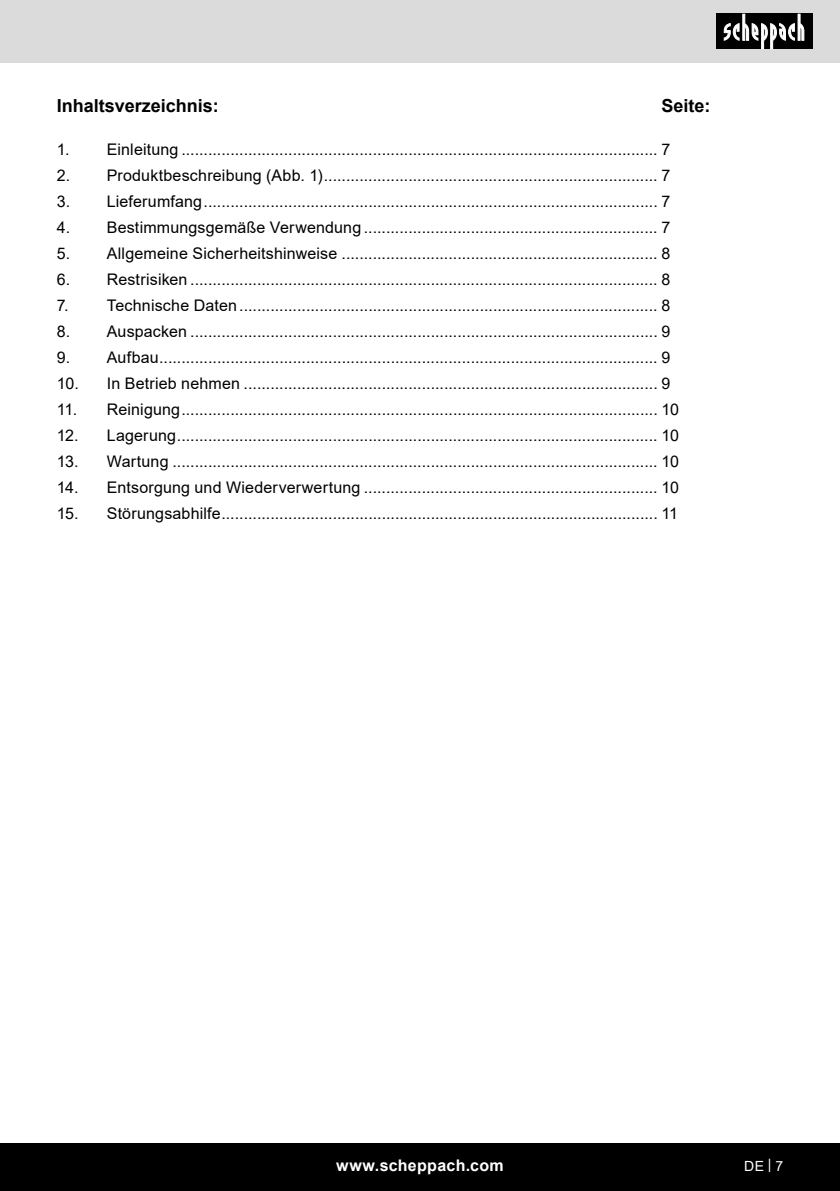
<style>
.page{position:relative;width:840px;height:1191px;background:#fff}
.page>*{position:absolute;margin:0;border:0;box-sizing:border-box;transform-origin:0 0}
.TOC_title{font:700 18px "Arial";color:#000}
.t1{font:16px "Arial";letter-spacing:.01em;color:#000}
.t2{font:700 16px "Arial";letter-spacing:.02em;color:#fff}
.t3{font:14px "Arial";color:#fff}
</style>
<div class="page">
<div style="left:0;top:0;width:839px;height:63px;background:#dbdbdb"></div>
<div style="left:0;top:1143px;width:839px;height:48px;background:#000"></div>
<div style="left:716px;top:14px;width:96px;height:35px;background:#000"></div>
<svg style="left:723px;top:14px;width:81px;height:35px"></svg>
<p class="TOC_title" style="left:57px;top:93px;width:164px">Inhaltsverzeichnis:</p>
<p class="TOC_title" style="left:661px;top:93px;width:51px">Seite:</p>
<p class="t1" style="left:57px;top:138px;width:614px">1. Einleitung ........................................................................................................... 7</p>
<p class="t1" style="left:57px;top:164px;width:614px">2. Produktbeschreibung (Abb. 1)........................................................................... 7</p>
<p class="t1" style="left:57px;top:190px;width:614px">3. Lieferumfang...................................................................................................... 7</p>
<p class="t1" style="left:57px;top:216px;width:614px">4. Bestimmungsgemäße Verwendung .................................................................. 7</p>
<p class="t1" style="left:57px;top:242px;width:614px">5. Allgemeine Sicherheitshinweise ....................................................................... 8</p>
<p class="t1" style="left:57px;top:268px;width:614px">6. Restrisiken ......................................................................................................... 8</p>
<p class="t1" style="left:57px;top:294px;width:614px">7. Technische Daten.............................................................................................. 8</p>
<p class="t1" style="left:57px;top:320px;width:614px">8. Auspacken ......................................................................................................... 9</p>
<p class="t1" style="left:57px;top:346px;width:614px">9. Aufbau................................................................................................................ 9</p>
<p class="t1" style="left:57px;top:372px;width:614px">10. In Betrieb nehmen ............................................................................................. 9</p>
<p class="t1" style="left:57px;top:398px;width:623px">11. Reinigung........................................................................................................... 10</p>
<p class="t1" style="left:57px;top:424px;width:623px">12. Lagerung............................................................................................................ 10</p>
<p class="t1" style="left:57px;top:450px;width:623px">13. Wartung ............................................................................................................. 10</p>
<p class="t1" style="left:57px;top:476px;width:623px">14. Entsorgung und Wiederverwertung .................................................................. 10</p>
<p class="t1" style="left:57px;top:502px;width:622px">15. Störungsabhilfe.................................................................................................. 11</p>
<p class="t2" style="left:336px;top:1154px;width:169px">www.scheppach.com</p>
<p class="t3" style="left:743px;top:1156px;width:40px">DE | 7</p>
</div>
